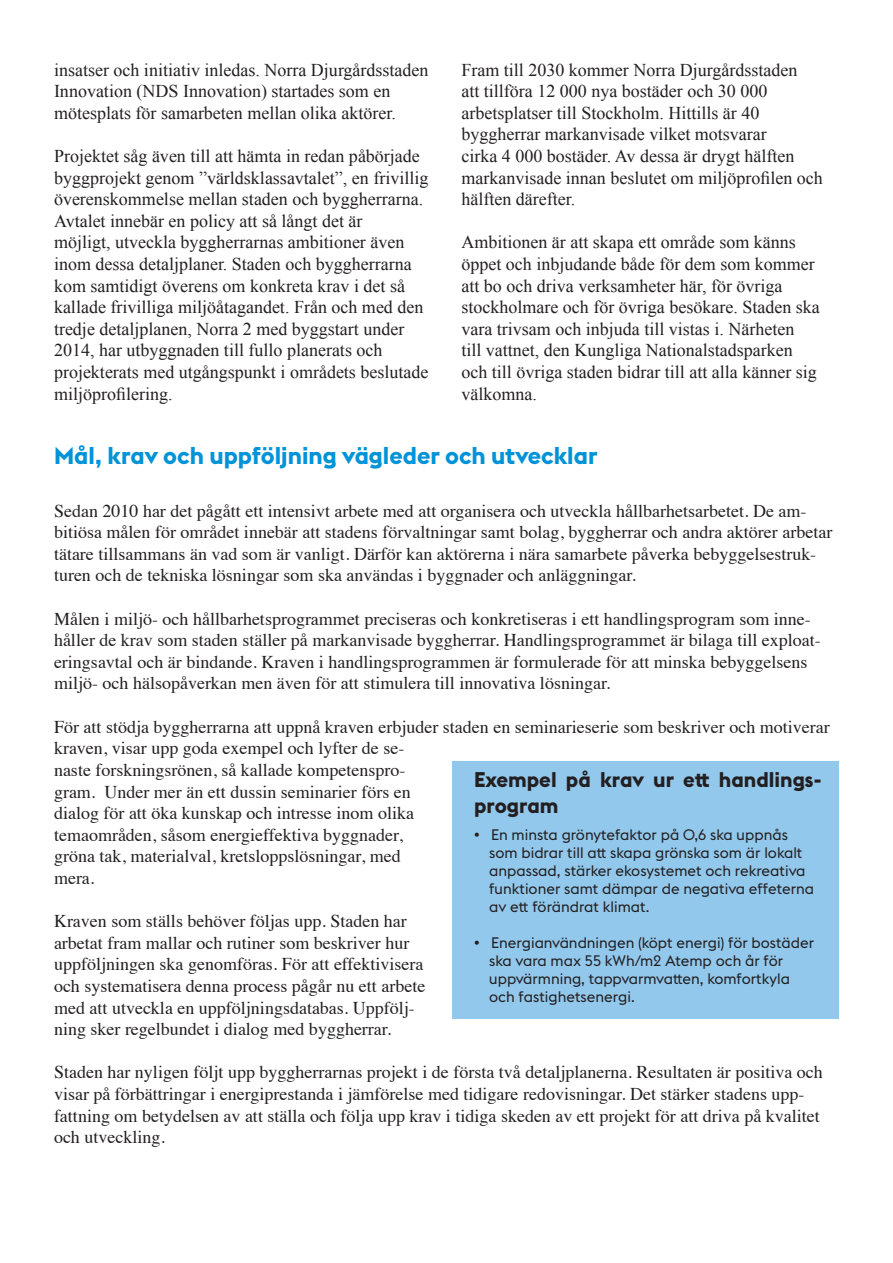
<style>
.page{position:relative;width:893px;height:1263px;background:#fff}
.page>*{position:absolute;margin:0;border:0;box-sizing:border-box;transform-origin:0 0}
.Mellanrubriker_1{font:700 24px "Stockholm Type";color:#0093d8}
.Mellanrubriker_2{font:700 21px/25.2px "Stockholm Type";color:#231f20}
.t1{font:18px/21.6px "Times";color:#231f20}
.Brödtext{font:18px/21.6px "Times New Roman";color:#231f20}
.t2{font:15px/18px "Stockholm Type";color:#231f20}
</style>
<div class="page">
<div style="left:452px;top:761px;width:387px;height:257px;background:#92c8ec"></div>
<p class="Brödtext" style="left:54px;top:59px;width:376px">insatser och initiativ inledas. Norra Djurgårdsstaden<br>Innovation (NDS Innovation) startades som en mötesplats för samarbeten mellan olika aktörer.</p>
<p class="Brödtext" style="left:54px;top:145px;width:376px">Projektet såg även till att hämta in redan påbörjade byggprojekt genom ”världsklassavtalet”, en frivillig överenskommelse mellan staden och byggherrarna.<br>Avtalet innebär en policy att så långt det är<br>möjligt, utveckla byggherrarnas ambitioner även inom dessa detaljplaner. Staden och byggherrarna kom samtidigt överens om konkreta krav i det så kallade frivilliga miljöåtagandet. Från och med den tredje detaljplanen, Norra 2 med byggstart under 2014, har utbyggnaden till fullo planerats och projekterats med utgångspunkt i områdets beslutade miljöprofilering.</p>
<p class="Brödtext" style="left:461px;top:59px;width:363px">Fram till 2030 kommer Norra Djurgårdsstaden<br>att tillföra 12 000 nya bostäder och 30 000 arbetsplatser till Stockholm. Hittills är 40 byggherrar markanvisade vilket motsvarar<br>cirka 4 000 bostäder. Av dessa är drygt hälften markanvisade innan beslutet om miljöprofilen och hälften därefter.</p>
<p class="Brödtext" style="left:461px;top:231px;width:360px">Ambitionen är att skapa ett område som känns öppet och inbjudande både för dem som kommer att bo och driva verksamheter här, för övriga stockholmare och för övriga besökare. Staden ska vara trivsam och inbjuda till vistas i. Närheten<br>till vattnet, den Kungliga Nationalstadsparken och till övriga staden bidrar till att alla känner sig välkomna.</p>
<p class="Mellanrubriker_1" style="left:54px;top:439px;width:545px">Mål, krav och uppföljning vägleder och utvecklar</p>
<p class="t1" style="left:54px;top:498px;width:780px">Sedan 2010 har det pågått ett intensivt arbete med att organisera och utveckla hållbarhetsarbetet. De am&shy;bitiösa målen för området innebär att stadens förvaltningar samt bolag, byggherrar och andra aktörer arbetar tätare tillsammans än vad som är vanligt. Därför kan aktörerna i nära samarbete påverka bebyggelsestruk&shy;turen och de tekniska lösningar som ska användas i byggnader och anläggningar.</p>
<p class="t1" style="left:54px;top:606px;width:768px">Målen i miljö- och hållbarhetsprogrammet preciseras och konkretiseras i ett handlingsprogram som inne&shy;håller de krav som staden ställer på markanvisade byggherrar. Handlingsprogrammet är bilaga till exploat&shy;eringsavtal och är bindande. Kraven i handlingsprogrammen är formulerade för att minska bebyggelsens miljö- och hälsopåverkan men även för att stimulera till innovativa lösningar.</p>
<p class="t1" style="left:54px;top:714px;width:777px">För att stödja byggherrarna att uppnå kraven erbjuder staden en seminarieserie som beskriver och motiverar kraven, visar upp goda exempel och lyfter de se-<br>naste forskningsrönen, så kallade kompetenspro-<br>gram. Under mer än ett dussin seminarier förs en<br>dialog för att öka kunskap och intresse inom olika<br>temaområden, såsom energieffektiva byggnader,<br>gröna tak, materialval, kretsloppslösningar, med<br>mera.</p>
<p class="t1" style="left:54px;top:909px;width:373px">Kraven som ställs behöver följas upp. Staden har arbetat fram mallar och rutiner som beskriver hur uppföljningen ska genomföras. För att effektivisera och systematisera denna process pågår nu ett arbete med att utveckla en uppföljningsdatabas. Uppfölj&shy;ning sker regelbundet i dialog med byggherrar.</p>
<p class="t1" style="left:54px;top:1060px;width:770px">Staden har nyligen följt upp byggherrarnas projekt i de första två detaljplanerna. Resultaten är positiva och visar på förbättringar i energiprestanda i jämförelse med tidigare redovisningar. Det stärker stadens upp&shy;fattning om betydelsen av att ställa och följa upp krav i tidiga skeden av ett projekt för att driva på kvalitet och utveckling.</p>
<p class="Mellanrubriker_2" style="left:474px;top:766px;width:349px">Exempel på krav ur ett handlings&shy;program</p>
<p class="t2" style="left:489px;top:824px;width:326px;text-indent:-15px">• En minsta grönytefaktor på 0,6 ska uppnås som bidrar till att skapa grönska som är lokalt anpassad, stärker ekosystemet och rekreativa funktioner samt dämpar de negativa effeterna av ett förändrat klimat.</p>
<p class="t2" style="left:489px;top:932px;width:326px;text-indent:-15px">• Energianvändningen (köpt energi) för bostäder ska vara max 55 kWh/m2 Atemp och år för uppvärmning, tappvarmvatten, komfortkyla och fastighetsenergi.</p>
</div>
